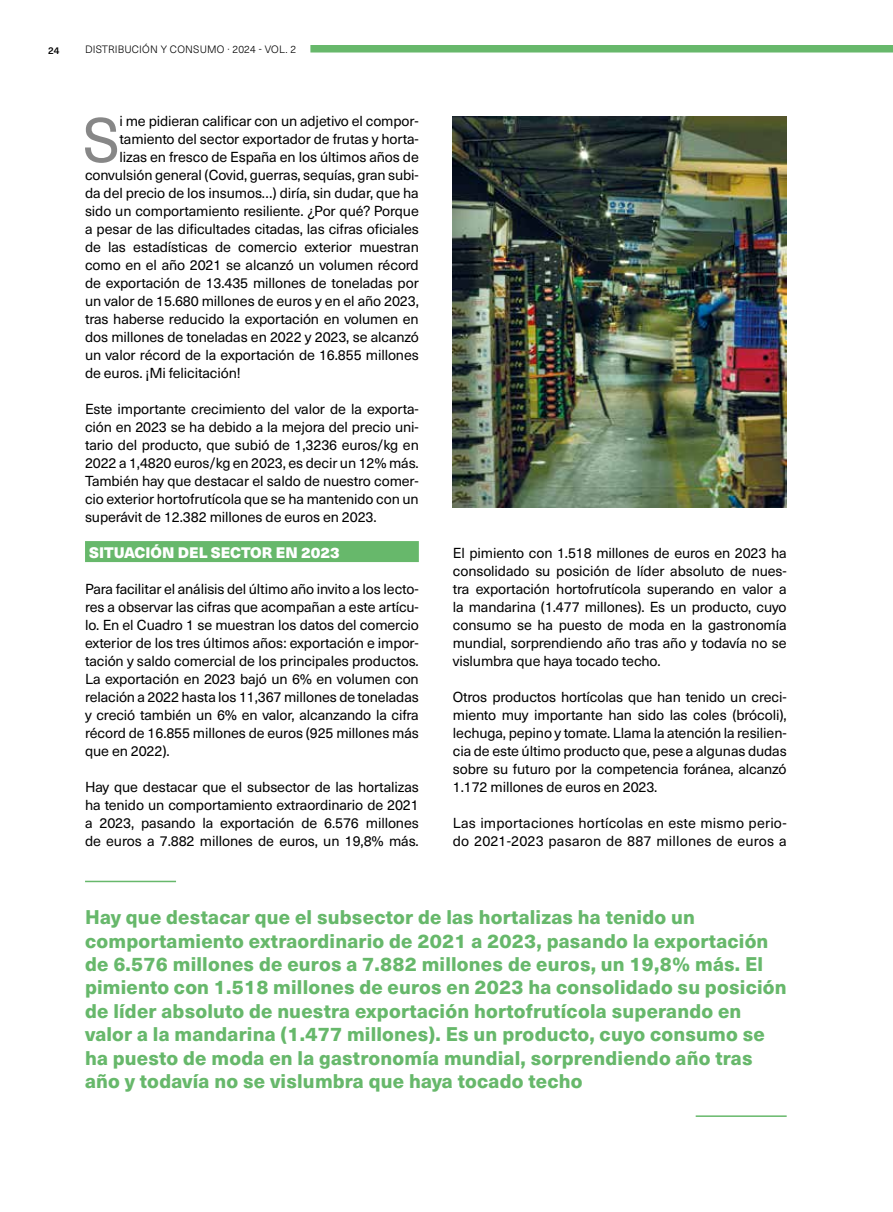
<style>
.page{position:relative;width:893px;height:1212px;background:#fff}
.page>*{position:absolute;margin:0;border:0;box-sizing:border-box;transform-origin:0 0}
.t1{font:61.5px "Neue Haas Unica";color:#878787}
.t2{font:800 19.5px/23.4px "Neue Haas Unica";letter-spacing:.01em;color:#67b86b}
.t3{font:900 15px "Neue Haas Unica";color:#fff}
.t4{font:14.25px/18px "Neue Haas Unica";letter-spacing:-.01em;color:#000;text-align:justify}
.t5{font:14.25px/18px "Neue Haas Unica";letter-spacing:.01em;color:#000}
.t6{font:300 10.5px "Neue Haas Unica";letter-spacing:.02em;color:#000}
.t7{font:500 9.75px "Neue Haas Unica";color:#000}
</style>
<div class="page">
<div style="left:310px;top:45px;width:583px;height:8px;background:#67b86b"></div>
<div style="left:85px;top:541px;width:334px;height:21px;background:#67b86b"></div>
<hr style="left:85px;top:881px;width:91px;height:1px;background:#67b86b">
<hr style="left:696px;top:1115px;width:91px;height:2px;background:#67b86b">
<img style="left:453px;top:117px;width:334px;height:390px">
<p class="t7" style="left:48px;top:43px;width:13px">24</p>
<p class="t6" style="left:85px;top:41px;width:213px">DISTRIBUCIÓN Y CONSUMO · 2024 - VOL. 2</p>
<h1 class="t1" style="left:83px;top:95px;width:39px">S</h1>
<p class="t4" style="left:119px;top:111px;width:301px">i me pidieran calificar con un adjetivo el compor-</p>
<p class="t4" style="left:119px;top:129px;width:301px">tamiento del sector exportador de frutas y horta-</p>
<p class="t4" style="left:119px;top:147px;width:301px">lizas en fresco de España en los últimos años de</p>
<p class="t4" style="left:85px;top:165px;width:335px">convulsión general (Covid, guerras, sequías, gran subi-</p>
<p class="t4" style="left:85px;top:183px;width:335px">da del precio de los insumos…) diría, sin dudar, que ha</p>
<p class="t4" style="left:85px;top:201px;width:335px">sido un comportamiento resiliente. ¿Por qué? Porque</p>
<p class="t4" style="left:85px;top:219px;width:335px">a pesar de las dificultades citadas, las cifras oficiales</p>
<p class="t4" style="left:85px;top:237px;width:335px">de las estadísticas de comercio exterior muestran</p>
<p class="t4" style="left:85px;top:255px;width:335px">como en el año 2021 se alcanzó un volumen récord</p>
<p class="t4" style="left:85px;top:273px;width:335px">de exportación de 13.435 millones de toneladas por</p>
<p class="t4" style="left:85px;top:291px;width:335px">un valor de 15.680 millones de euros y en el año 2023,</p>
<p class="t4" style="left:85px;top:309px;width:335px">tras haberse reducido la exportación en volumen en</p>
<p class="t4" style="left:85px;top:327px;width:335px">dos millones de toneladas en 2022 y 2023, se alcanzó</p>
<p class="t4" style="left:85px;top:345px;width:335px">un valor récord de la exportación de 16.855 millones</p>
<p class="t4" style="left:85px;top:363px;width:157px">de euros. ¡Mi felicitación!</p>
<p class="t4" style="left:85px;top:399px;width:335px">Este importante crecimiento del valor de la exporta&shy;ción en 2023 se ha debido a la mejora del precio uni&shy;tario del producto, que subió de 1,3236 euros/kg en 2022 a 1,4820 euros/kg en 2023, es decir un 12% más.<br>También hay que destacar el saldo de nuestro comer&shy;cio exterior hortofrutícola que se ha mantenido con un superávit de 12.382 millones de euros en 2023.</p>
<p class="t3" style="left:89px;top:541px;width:252px">SITUACIÓN DEL SECTOR EN 2023</p>
<p class="t4" style="left:85px;top:579px;width:335px">Para facilitar el análisis del último año invito a los lecto&shy;res a observar las cifras que acompañan a este artícu&shy;lo. En el Cuadro 1 se muestran los datos del comercio exterior de los tres últimos años: exportación e impor&shy;tación y saldo comercial de los principales productos.<br>La exportación en 2023 bajó un 6% en volumen con relación a 2022 hasta los 11,367 millones de toneladas y creció también un 6% en valor, alcanzando la cifra récord de 16.855 millones de euros (925 millones más que en 2022).</p>
<p class="t4" style="left:85px;top:777px;width:335px">Hay que destacar que el subsector de las hortalizas ha tenido un comportamiento extraordinario de 2021 a 2023, pasando la exportación de 6.576 millones de euros a 7.882 millones de euros, un 19,8% más.</p>
<p class="t4" style="left:453px;top:543px;width:335px">El pimiento con 1.518 millones de euros en 2023 ha consolidado su posición de líder absoluto de nues&shy;tra exportación hortofrutícola superando en valor a la mandarina (1.477 millones). Es un producto, cuyo consumo se ha puesto de moda en la gastronomía mundial, sorprendiendo año tras año y todavía no se vislumbra que haya tocado techo.</p>
<p class="t4" style="left:453px;top:687px;width:335px">Otros productos hortícolas que han tenido un creci&shy;miento muy importante han sido las coles (brócoli), lechuga, pepino y tomate. Llama la atención la resilien&shy;cia de este último producto que, pese a algunas dudas sobre su futuro por la competencia foránea, alcanzó 1.172 millones de euros en 2023.</p>
<p class="t5" style="left:453px;top:813px;width:335px">Las importaciones hortícolas en este mismo perio&shy;do 2021-2023 pasaron de 887 millones de euros a</p>
<p class="t2" style="left:85px;top:904px;width:703px">Hay que destacar que el subsector de las hortalizas ha tenido un comportamiento extraordinario de 2021 a 2023, pasando la exportación de 6.576 millones de euros a 7.882 millones de euros, un 19,8% más. El pimiento con 1.518 millones de euros en 2023 ha consolidado su posición de líder absoluto de nuestra exportación hortofrutícola superando en valor a la mandarina (1.477 millones). Es un producto, cuyo consumo se ha puesto de moda en la gastronomía mundial, sorprendiendo año tras año y todavía no se vislumbra que haya tocado techo</p>
</div>
